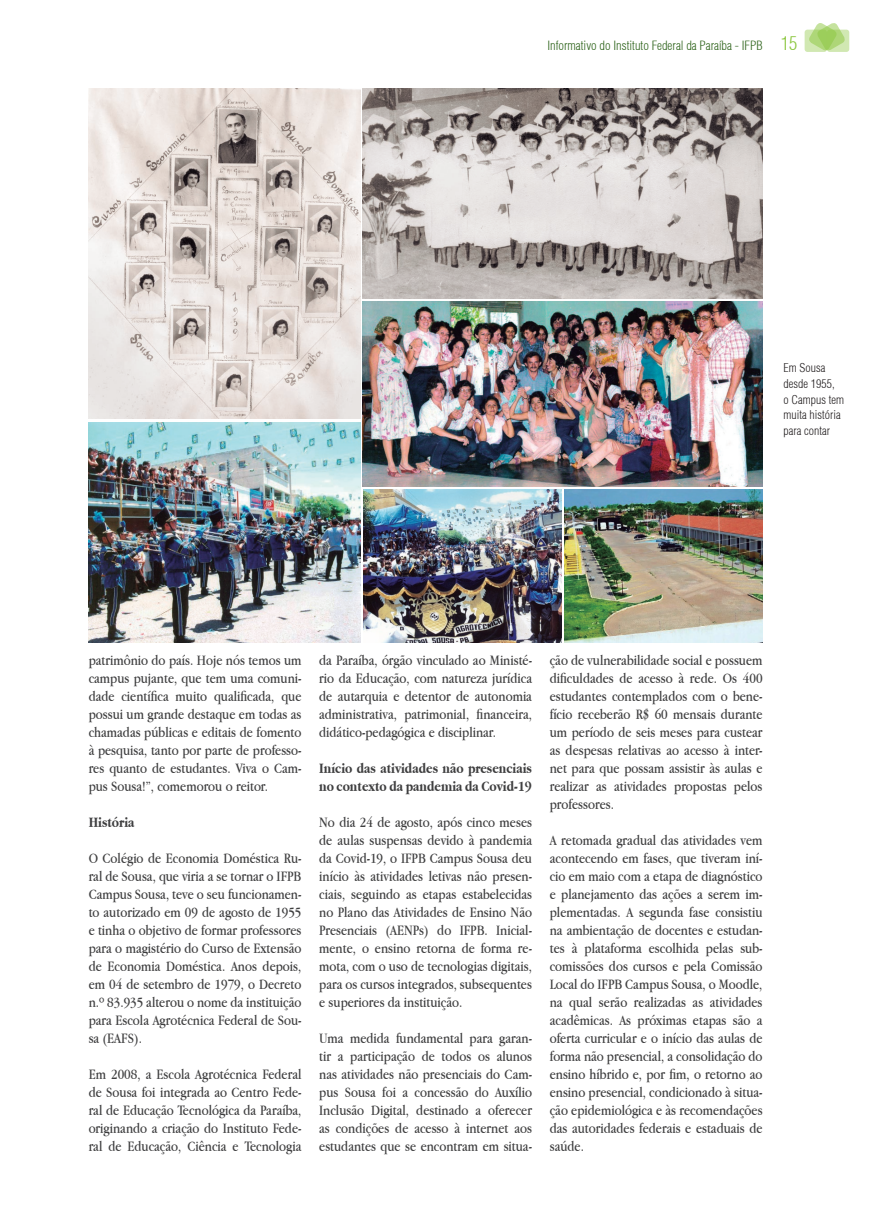
<style>
.page{position:relative;width:869px;height:1205px;background:#fff}
.page>*{position:absolute;margin:0;border:0;box-sizing:border-box;transform-origin:0 0}
.Legenda_foto{font:15px/18px "Apple Garamond";color:#3e3e3f;text-align:justify}
.Legenda_foto-2{font:700 15px/18px "Apple Garamond";color:#3e3e3f}
.t1{font:300 condensed 12.5px "Helvetica";color:#2d631a}
.Legenda_foto-3{font:300 condensed 11.88px/15.6px "Helvetica";letter-spacing:.005em;color:#231f20}
.s1{font-size:18.75px;color:#8bc63e}
</style>
<div class="page">
<div style="left:804px;top:30px;width:22px;height:22px;background:#d1e8b2;border-radius:3px"></div>
<svg style="left:807px;top:23px;width:38px;height:29px"></svg>
<svg style="left:826px;top:30px;width:22px;height:22px"></svg>
<img style="left:89px;top:89px;width:271px;height:330px">
<img style="left:89px;top:422px;width:271px;height:221px">
<img style="left:363px;top:89px;width:399px;height:210px">
<img style="left:363px;top:301px;width:399px;height:185px">
<img style="left:363px;top:490px;width:198px;height:153px">
<img style="left:564px;top:490px;width:198px;height:153px">
<p class="t1" style="left:547px;top:37px;width:251px">Informativo do Instituto Federal da Paraíba - IFPB <span class="s1">15</span></p>
<p class="Legenda_foto-3" style="left:783px;top:360px;width:43px">Em Sousa</p>
<p class="Legenda_foto-3" style="left:783px;top:376px;width:53px">desde 1955,</p>
<p class="Legenda_foto-3" style="left:783px;top:391px;width:62px">o Campus tem muita história para contar</p>
<p class="Legenda_foto" style="left:89px;top:651px;width:214px">patrimônio do país. Hoje nós temos um campus pujante, que tem uma comuni&shy;dade científica muito qualificada, que possui um grande destaque em todas as chamadas públicas e editais de fomento à pesquisa, tanto por parte de professo&shy;res quanto de estudantes. Viva o Cam&shy;pus Sousa!”, comemorou o reitor.</p>
<p class="Legenda_foto-2" style="left:89px;top:813px;width:47px">História</p>
<p class="Legenda_foto" style="left:89px;top:849px;width:214px">O Colégio de Economia Doméstica Ru&shy;ral de Sousa, que viria a se tornar o IFPB Campus Sousa, teve o seu funcionamen&shy;to autorizado em 09 de agosto de 1955 e tinha o objetivo de formar professores para o magistério do Curso de Extensão de Economia Doméstica. Anos depois, em 04 de setembro de 1979, o Decreto n.º 83.935 alterou o nome da instituição para Escola Agrotécnica Federal de Sou&shy;sa (EAFS).</p>
<p class="Legenda_foto" style="left:89px;top:1065px;width:214px">Em 2008, a Escola Agrotécnica Federal de Sousa foi integrada ao Centro Fede&shy;ral de Educação Tecnológica da Paraíba, originando a criação do Instituto Fede&shy;ral de Educação, Ciência e Tecnologia</p>
<p class="Legenda_foto" style="left:319px;top:651px;width:214px">da Paraíba, órgão vinculado ao Ministé&shy;rio da Educação, com natureza jurídica de autarquia e detentor de autonomia administrativa, patrimonial, financeira, didático-pedagógica e disciplinar.</p>
<p class="Legenda_foto-2" style="left:319px;top:759px;width:214px">Início das atividades não presenciais no contexto da pandemia da Covid-19</p>
<p class="Legenda_foto" style="left:319px;top:813px;width:214px">No dia 24 de agosto, após cinco meses de aulas suspensas devido à pandemia da Covid-19, o IFPB Campus Sousa deu início às atividades letivas não presen&shy;ciais, seguindo as etapas estabelecidas no Plano das Atividades de Ensino Não Presenciais (AENPs) do IFPB. Inicial&shy;mente, o ensino retorna de forma re&shy;mota, com o uso de tecnologias digitais, para os cursos integrados, subsequentes e superiores da instituição.</p>
<p class="Legenda_foto" style="left:319px;top:1029px;width:214px">Uma medida fundamental para garan&shy;tir a participação de todos os alunos nas atividades não presenciais do Cam&shy;pus Sousa foi a concessão do Auxílio Inclusão Digital, destinado a oferecer as condições de acesso à internet aos estudantes que se encontram em situa-</p>
<p class="Legenda_foto" style="left:549px;top:651px;width:214px">ção de vulnerabilidade social e possuem dificuldades de acesso à rede. Os 400 estudantes contemplados com o bene&shy;fício receberão R$ 60 mensais durante um período de seis meses para custear as despesas relativas ao acesso à inter&shy;net para que possam assistir às aulas e realizar as atividades propostas pelos professores.</p>
<p class="Legenda_foto" style="left:549px;top:831px;width:214px">A retomada gradual das atividades vem acontecendo em fases, que tiveram iní&shy;cio em maio com a etapa de diagnóstico e planejamento das ações a serem im&shy;plementadas. A segunda fase consistiu na ambientação de docentes e estudan&shy;tes à plataforma escolhida pelas sub&shy;comissões dos cursos e pela Comissão Local do IFPB Campus Sousa, o Moodle, na qual serão realizadas as atividades acadêmicas. As próximas etapas são a oferta curricular e o início das aulas de forma não presencial, a consolidação do ensino híbrido e, por fim, o retorno ao ensino presencial, condicionado à situa&shy;ção epidemiológica e às recomendações das autoridades federais e estaduais de saúde.</p>
</div>
